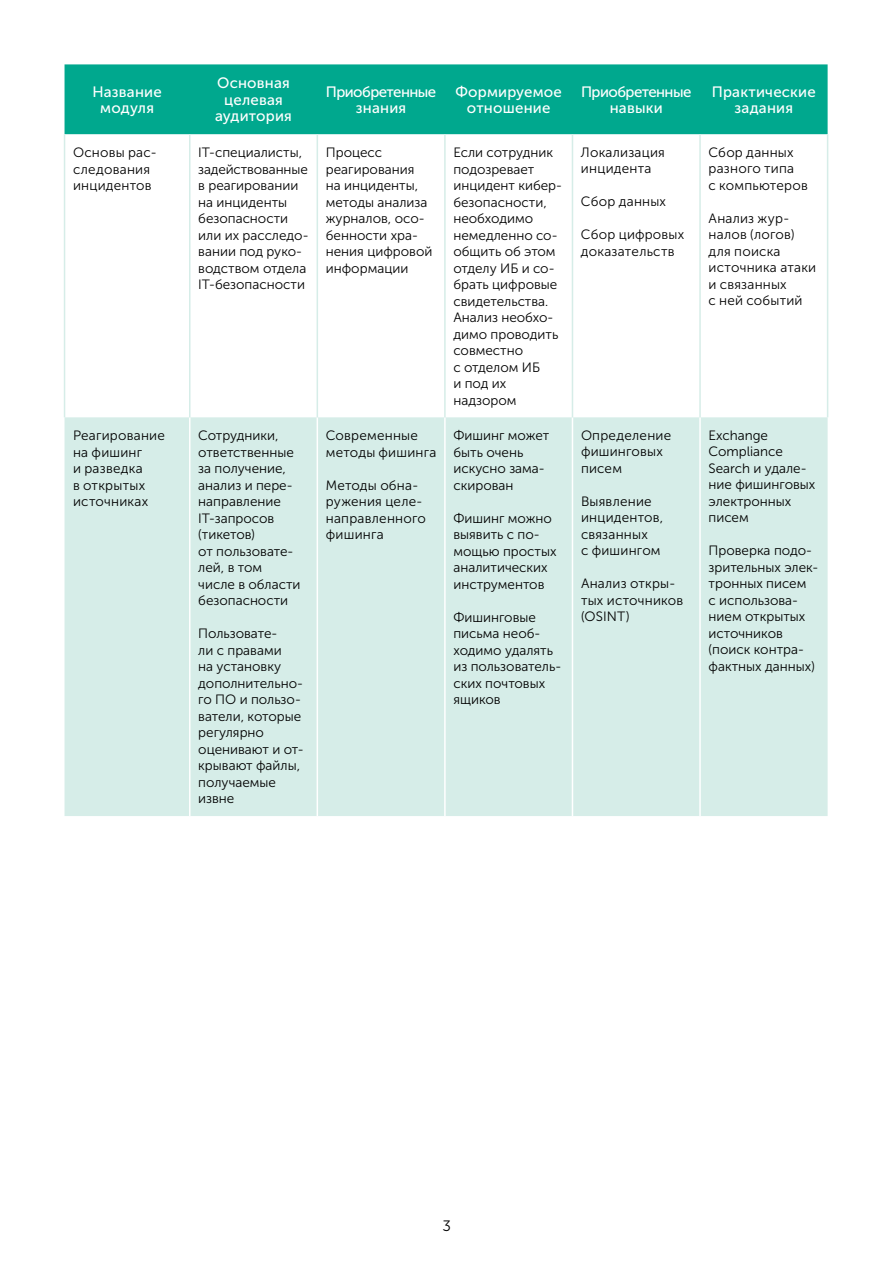
<style>
.page{position:relative;width:893px;height:1263px;background:#fff}
.page>*{position:absolute;margin:0;border:0;box-sizing:border-box;transform-origin:0 0}
.t1{font:15px/16.5px "Museo Sans Cyrl 500";letter-spacing:.015em;color:#fff;text-align:center}
.t2{font:15px/16.5px "Museo Sans Cyrl 500";letter-spacing:-.035em;color:#fff;text-align:center}
.t3{font:15px "Museo Sans Cyrl 300";color:#000}
.t4{font:13.5px/16.5px "Museo Sans Cyrl 300";color:#000}
</style>
<div class="page">
<div style="left:65px;top:64px;width:763px;height:70px;background:#00a88e"></div>
<div style="left:65px;top:417px;width:763px;height:399px;background:#d6ede8"></div>
<hr style="left:189px;top:417px;width:1px;height:399px;background:#fff">
<hr style="left:317px;top:417px;width:1px;height:399px;background:#fff">
<hr style="left:444px;top:417px;width:2px;height:399px;background:#fff">
<hr style="left:572px;top:417px;width:1px;height:399px;background:#fff">
<hr style="left:699px;top:417px;width:2px;height:399px;background:#fff">
<hr style="left:64px;top:134px;width:1px;height:283px;background:#d6ede8">
<hr style="left:189px;top:134px;width:1px;height:283px;background:#d6ede8">
<hr style="left:317px;top:134px;width:1px;height:283px;background:#d6ede8">
<hr style="left:444px;top:134px;width:2px;height:283px;background:#d6ede8">
<hr style="left:572px;top:134px;width:1px;height:283px;background:#d6ede8">
<hr style="left:699px;top:134px;width:2px;height:283px;background:#d6ede8">
<hr style="left:827px;top:134px;width:1px;height:283px;background:#d6ede8">
<p class="t1" style="left:92px;top:83px;width:71px">Название модуля</p>
<p class="t1" style="left:215px;top:75px;width:78px">Основная целевая аудитория</p>
<p class="t2" style="left:326px;top:83px;width:112px">Приобретенные знания</p>
<p class="t1" style="left:455px;top:83px;width:108px">Формируемое отношение</p>
<p class="t2" style="left:581px;top:83px;width:112px">Приобретенные навыки</p>
<p class="t1" style="left:712px;top:83px;width:106px">Практические задания</p>
<p class="t4" style="left:73px;top:144px;width:85px">Основы рас&shy;следования инцидентов</p>
<p class="t4" style="left:198px;top:144px;width:112px">IT-специалисты, задействованные в реагировании на инциденты безопасности или их расследо&shy;вании под руко&shy;водством отдела<br>IT-безопасности</p>
<p class="t4" style="left:326px;top:144px;width:108px">Процесс реагирования на инциденты, методы анализа журналов, осо&shy;бенности хра&shy;нения цифровой информации</p>
<p class="t4" style="left:453px;top:144px;width:110px">Если сотрудник подозревает инцидент кибер&shy;безопасности, необходимо немедленно со&shy;общить об этом отделу ИБ и со&shy;брать цифровые свидетельства.<br>Анализ необхо&shy;димо проводить совместно<br>с отделом ИБ<br>и под их надзором</p>
<p class="t4" style="left:581px;top:144px;width:85px">Локализация инцидента</p>
<p class="t4" style="left:709px;top:144px;width:101px">Сбор данных разного типа<br>с компьютеров</p>
<p class="t4" style="left:709px;top:210px;width:109px">Анализ жур&shy;налов (логов) для поиска источника атаки и связанных<br>с ней событий</p>
<p class="t4" style="left:581px;top:194px;width:87px">Сбор данных</p>
<p class="t4" style="left:581px;top:227px;width:105px">Сбор цифровых доказательств</p>
<p class="t4" style="left:73px;top:427px;width:93px">Реагирование на фишинг<br>и разведка<br>в открытых источниках</p>
<p class="t4" style="left:198px;top:427px;width:104px">Сотрудники, ответственные за получение, анализ и пере&shy;направление<br>IT-запросов (тикетов)<br>от пользовате&shy;лей, в том числе в области безопасности</p>
<p class="t4" style="left:198px;top:625px;width:107px">Пользовате-<br>ли с правами<br>на установку дополнительно&shy;го ПО и пользо&shy;ватели, которые регулярно оценивают и от&shy;крывают файлы, получаемые извне</p>
<p class="t4" style="left:326px;top:427px;width:112px">Современные методы фишинга</p>
<p class="t4" style="left:326px;top:477px;width:102px">Методы обна&shy;ружения целе&shy;направленного фишинга</p>
<p class="t4" style="left:453px;top:427px;width:97px">Фишинг может быть очень искусно зама&shy;скирован</p>
<p class="t4" style="left:453px;top:510px;width:105px">Фишинг можно выявить с по&shy;мощью простых аналитических инструментов</p>
<p class="t4" style="left:453px;top:609px;width:109px">Фишинговые письма необ&shy;ходимо удалять из пользователь&shy;ских почтовых ящиков</p>
<p class="t4" style="left:581px;top:427px;width:92px">Определение фишинговых писем</p>
<p class="t4" style="left:581px;top:493px;width:84px">Выявление инцидентов, связанных<br>с фишингом</p>
<p class="t4" style="left:581px;top:576px;width:104px">Анализ откры&shy;тых источников (OSINT)</p>
<p class="t4" style="left:709px;top:427px;width:108px">Exchange<br>Compliance<br>Search и удале&shy;ние фишинговых электронных писем</p>
<p class="t4" style="left:709px;top:543px;width:111px">Проверка подо&shy;зрительных элек&shy;тронных писем<br>с использова&shy;нием открытых источников (поиск контра&shy;фактных данных)</p>
<p class="t3" style="left:442px;top:1218px;width:10px">3</p>
</div>
